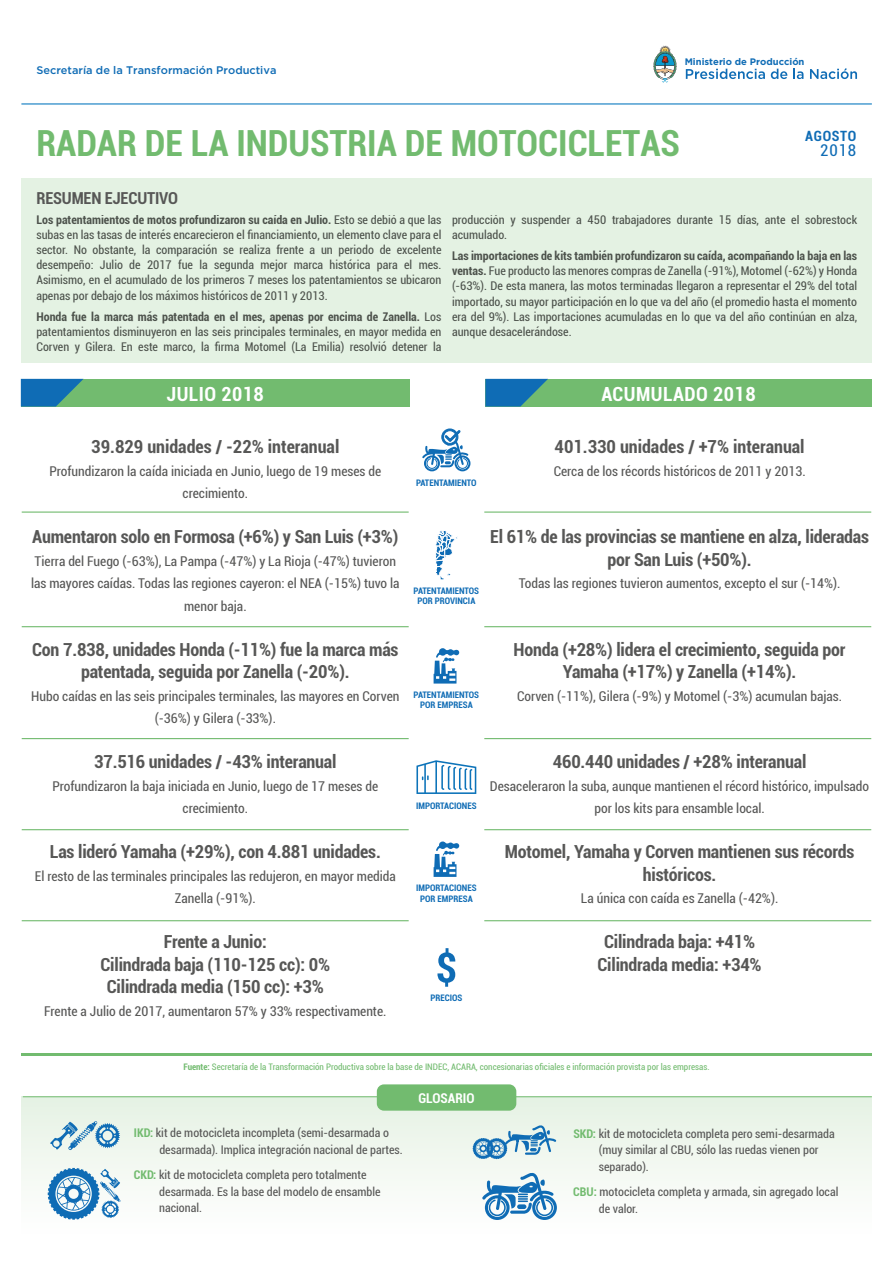
<style>
.page{position:relative;width:893px;height:1263px;background:#fff}
.page>*{position:absolute;margin:0;border:0;box-sizing:border-box;transform-origin:0 0}
.t1{font:700 condensed 36px "Roboto";color:#72bb6f}
.t2{font:700 condensed 19.5px "Roboto";letter-spacing:.025em;color:#fff}
.t3{font:700 condensed 18px/22.5px "Roboto";letter-spacing:-.01em;color:#575756;text-align:center}
.t4{font:700 condensed 16.5px "Roboto";letter-spacing:-.01em;color:#575756}
.t5{font:condensed 16.2px "Roboto";color:#0f6cb5}
.t6{font:700 condensed 14.25px "Roboto";letter-spacing:.05em;color:#0f6cb5}
.t7{font:condensed 13.5px/22.5px "Roboto";color:#575756;text-align:center}
.t8{font:700 condensed 13.5px "Roboto";color:#fff}
.t9{font:condensed 12px/15px "Roboto";color:#575756}
.t10{font:500 10.95px "Gotham";color:#0f6cb5}
.t11{font:700 9.45px "Gotham";color:#0f6cb5}
.t12{font:condensed 9px "Roboto";color:#72bb6f}
.t13{font:700 condensed 9px/10.5px "Roboto";color:#0f6cb5;text-align:center}
.s1{font-weight:700}
.s2{font-weight:700;color:#72bb6f}
</style>
<div class="page">
<div style="left:21px;top:1097px;width:851px;height:138px;background:linear-gradient(to right,#f2f8f1,#f3f8f2)"></div>
<div style="left:377px;top:1084px;width:139px;height:27px;background:#72bb6f;border-radius:7px"></div>
<div style="left:21px;top:178px;width:851px;height:184px;background:#e4f2e3"></div>
<hr style="left:21px;top:103px;width:851px;height:2px;background:#0f7cc1">
<svg style="left:653px;top:45px;width:24px;height:38px"></svg>
<svg style="left:686px;top:69px;width:79px;height:10px"></svg>
<svg style="left:771px;top:69px;width:16px;height:10px"></svg>
<svg style="left:793px;top:69px;width:10px;height:10px"></svg>
<svg style="left:810px;top:68px;width:47px;height:11px"></svg>
<div style="left:21px;top:379px;width:389px;height:28px;background:#72bb6f"></div>
<svg style="left:21px;top:379px;width:62px;height:28px"></svg>
<div style="left:485px;top:379px;width:387px;height:27px;background:#72bb6f"></div>
<hr style="left:22px;top:626px;width:387px;height:1px;background:#72bb6f">
<hr style="left:484px;top:626px;width:387px;height:1px;background:#72bb6f">
<hr style="left:22px;top:738px;width:387px;height:1px;background:#72bb6f">
<hr style="left:484px;top:738px;width:387px;height:1px;background:#72bb6f">
<hr style="left:22px;top:829px;width:387px;height:1px;background:#72bb6f">
<hr style="left:484px;top:829px;width:387px;height:1px;background:#72bb6f">
<hr style="left:22px;top:920px;width:387px;height:1px;background:#72bb6f">
<hr style="left:484px;top:920px;width:387px;height:1px;background:#72bb6f">
<hr style="left:23px;top:1096px;width:849px;height:1px;background:#72bb6f">
<hr style="left:22px;top:511px;width:387px;height:2px;background:#72bb6f">
<hr style="left:484px;top:511px;width:387px;height:2px;background:#72bb6f">
<hr style="left:21px;top:1053px;width:851px;height:2px;background:#72bb6f">
<svg style="left:434px;top:648px;width:25px;height:35px"></svg>
<svg style="left:434px;top:841px;width:25px;height:36px"></svg>
<svg style="left:437px;top:948px;width:18px;height:39px"></svg>
<svg style="left:485px;top:379px;width:63px;height:28px"></svg>
<svg style="left:50px;top:1121px;width:70px;height:30px;background:#abcddb"></svg>
<svg style="left:48px;top:1168px;width:73px;height:52px"></svg>
<svg style="left:482px;top:1172px;width:75px;height:48px"></svg>
<div style="left:517px;top:1204px;width:9px;height:5px;background:#0f6cb5;border-radius:2px"></div>
<svg style="left:473px;top:1125px;width:83px;height:34px;background:#a5c8da"></svg>
<svg style="left:422px;top:428px;width:48px;height:43px"></svg>
<svg style="left:435px;top:530px;width:23px;height:49px"></svg>
<svg style="left:416px;top:760px;width:60px;height:34px"></svg>
<p class="t10" style="left:36px;top:64px;width:242px">Secretaría de la Transformación Productiva</p>
<p class="t11" style="left:685px;top:56px;width:121px">Ministerio de Producción</p>
<h1 class="t1" style="left:36px;top:118px;width:645px">RADAR DE LA INDUSTRIA DE MOTOCICLETAS</h1>
<p class="t6" style="left:805px;top:126px;width:53px">AGOSTO</p>
<h3 class="t5" style="left:820px;top:139px;width:37px">2018</h3>
<h3 class="t4" style="left:36px;top:187px;width:143px">RESUMEN EJECUTIVO</h3>
<p class="t9" style="left:36px;top:212px;width:407px;text-align:justify"><span class="s1">Los patentamientos de motos profundizaron su caída en Julio.</span> Esto se debió a que las subas en las tasas de interés encarecieron el financiamiento, un elemento clave para el sector. No obstante, la comparación se realiza frente a un periodo de excelente desempeño: Julio de 2017 fue la segunda mejor marca histórica para el mes.<br>Asimismo, en el acumulado de los primeros 7 meses los patentamientos se ubicaron apenas por debajo de los máximos históricos de 2011 y 2013.</p>
<p class="t9" style="left:36px;top:308px;width:406px;text-align:justify"><span class="s1">Honda fue la marca más patentada en el mes, apenas por encima de Zanella.</span> Los patentamientos disminuyeron en las seis principales terminales, en mayor medida en Corven y Gilera. En este marco, la firma Motomel (La Emilia) resolvió detener la</p>
<p class="t9" style="left:452px;top:212px;width:407px">producción y suspender a 450 trabajadores durante 15 días, ante el sobrestock acumulado.</p>
<p class="t9" style="left:452px;top:248px;width:407px;text-align:justify"><span class="s1">Las importaciones de kits también profundizaron su caída, acompañando la baja en las ventas.</span> Fue producto las menores compras de Zanella (-91%), Motomel (-62%) y Honda (-63%). De esta manera, las motos terminadas llegaron a representar el 29% del total importado, su mayor participación en lo que va del año (el promedio hasta el momento era del 9%). Las importaciones acumuladas en lo que va del año continúan en alza, aunque desacelerándose.</p>
<h2 class="t2" style="left:167px;top:381px;width:99px">JULIO 2018</h2>
<h2 class="t2" style="left:601px;top:381px;width:156px">ACUMULADO 2018</h2>
<h3 class="t3" style="left:91px;top:435px;width:250px">39.829 unidades / -22% interanual</h3>
<p class="t7" style="left:49px;top:459px;width:333px">Profundizaron la caída iniciada en Junio, luego de 19 meses de crecimiento.</p>
<h3 class="t3" style="left:32px;top:525px;width:368px">Aumentaron solo en Formosa (+6%) y San Luis (+3%)</h3>
<p class="t7" style="left:31px;top:549px;width:370px">Tierra del Fuego (-63%), La Pampa (-47%) y La Rioja (-47%) tuvieron las mayores caídas. Todas las regiones cayeron: el NEA (-15%) tuvo la menor baja.</p>
<h3 class="t3" style="left:32px;top:637px;width:368px">Con 7.838, unidades Honda (-11%) fue la marca más patentada, seguida por Zanella (-20%).</h3>
<p class="t7" style="left:31px;top:684px;width:370px">Hubo caídas en las seis principales terminales, las mayores en Corven (-36%) y Gilera (-33%).</p>
<h3 class="t3" style="left:94px;top:750px;width:244px">37.516 unidades / -43% interanual</h3>
<p class="t7" style="left:52px;top:774px;width:327px">Profundizaron la baja iniciada en Junio, luego de 17 meses de crecimiento.</p>
<h3 class="t3" style="left:50px;top:840px;width:332px">Las lideró Yamaha (+29%), con 4.881 unidades.</h3>
<p class="t7" style="left:35px;top:864px;width:363px">El resto de las terminales principales las redujeron, en mayor medida<br>Zanella (-91%).</p>
<h3 class="t3" style="left:101px;top:930px;width:231px">Frente a Junio:<br>Cilindrada baja (110-125 cc): 0%<br>Cilindrada media (150 cc): +3%</h3>
<p class="t7" style="left:44px;top:999px;width:344px">Frente a Julio de 2017, aumentaron 57% y 33% respectivamente.</p>
<p class="t13" style="left:416px;top:477px;width:62px">PATENTAMIENTO</p>
<h3 class="t3" style="left:555px;top:435px;width:252px">401.330 unidades / +7% interanual</h3>
<p class="t7" style="left:554px;top:459px;width:253px">Cerca de los récords históricos de 2011 y 2013.</p>
<p class="t13" style="left:414px;top:585px;width:67px">PATENTAMIENTOS<br>POR PROVINCIA</p>
<h3 class="t3" style="left:490px;top:525px;width:380px">El 61% de las provincias se mantiene en alza, lideradas por San Luis (+50%).</h3>
<p class="t7" style="left:519px;top:572px;width:323px">Todas las regiones tuvieron aumentos, excepto el sur (-14%).</p>
<p class="t13" style="left:414px;top:689px;width:67px">PATENTAMIENTOS<br>POR EMPRESA</p>
<h3 class="t3" style="left:514px;top:637px;width:333px">Honda (+28%) lidera el crecimiento, seguida por<br>Yamaha (+17%) y Zanella (+14%).</h3>
<p class="t7" style="left:517px;top:684px;width:327px">Corven (-11%), Gilera (-9%) y Motomel (-3%) acumulan bajas.</p>
<p class="t13" style="left:416px;top:800px;width:62px">IMPORTACIONES</p>
<p class="t13" style="left:416px;top:882px;width:62px">IMPORTACIONES<br>POR EMPRESA</p>
<p class="t13" style="left:430px;top:993px;width:33px">PRECIOS</p>
<h3 class="t3" style="left:553px;top:750px;width:255px">460.440 unidades / +28% interanual</h3>
<p class="t7" style="left:490px;top:774px;width:381px">Desaceleraron la suba, aunque mantienen el récord histórico, impulsado por los kits para ensamble local.</p>
<h3 class="t3" style="left:505px;top:840px;width:351px">Motomel, Yamaha y Corven mantienen sus récords históricos.</h3>
<p class="t7" style="left:581px;top:887px;width:199px">La única con caída es Zanella (-42%).</p>
<h3 class="t3" style="left:597px;top:930px;width:166px">Cilindrada baja: +41%<br>Cilindrada media: +34%</h3>
<p class="t12" style="left:183px;top:1060px;width:528px"><span class="s1">Fuente:</span> Secretaría de la Transformación Productiva sobre la base de INDEC, ACARA, concesionarias oficiales e información provista por las empresas.</p>
<p class="t9" style="left:159px;top:1124px;width:245px;line-height:16.5px;text-indent:-25px"><span class="s2">IKD:</span> kit de motocicleta incompleta (semi-desarmada o desarmada). Implica integración nacional de partes.</p>
<p class="t9" style="left:159px;top:1166px;width:223px;line-height:16.5px;text-indent:-26px"><span class="s2">CKD:</span> kit de motocicleta completa pero totalmente desarmada. Es la base del modelo de ensamble nacional.</p>
<p class="t8" style="left:418px;top:1089px;width:57px">GLOSARIO</p>
<p class="t9" style="left:599px;top:1125px;width:237px;line-height:16.5px;text-indent:-25px"><span class="s2">SKD:</span> kit de motocicleta completa pero semi-desarmada (muy similar al CBU, sólo las ruedas vienen por separado).</p>
<p class="t9" style="left:599px;top:1183px;width:241px;line-height:16.5px;text-indent:-26px"><span class="s2">CBU:</span> motocicleta completa y armada, sin agregado local de valor.</p>
</div>
